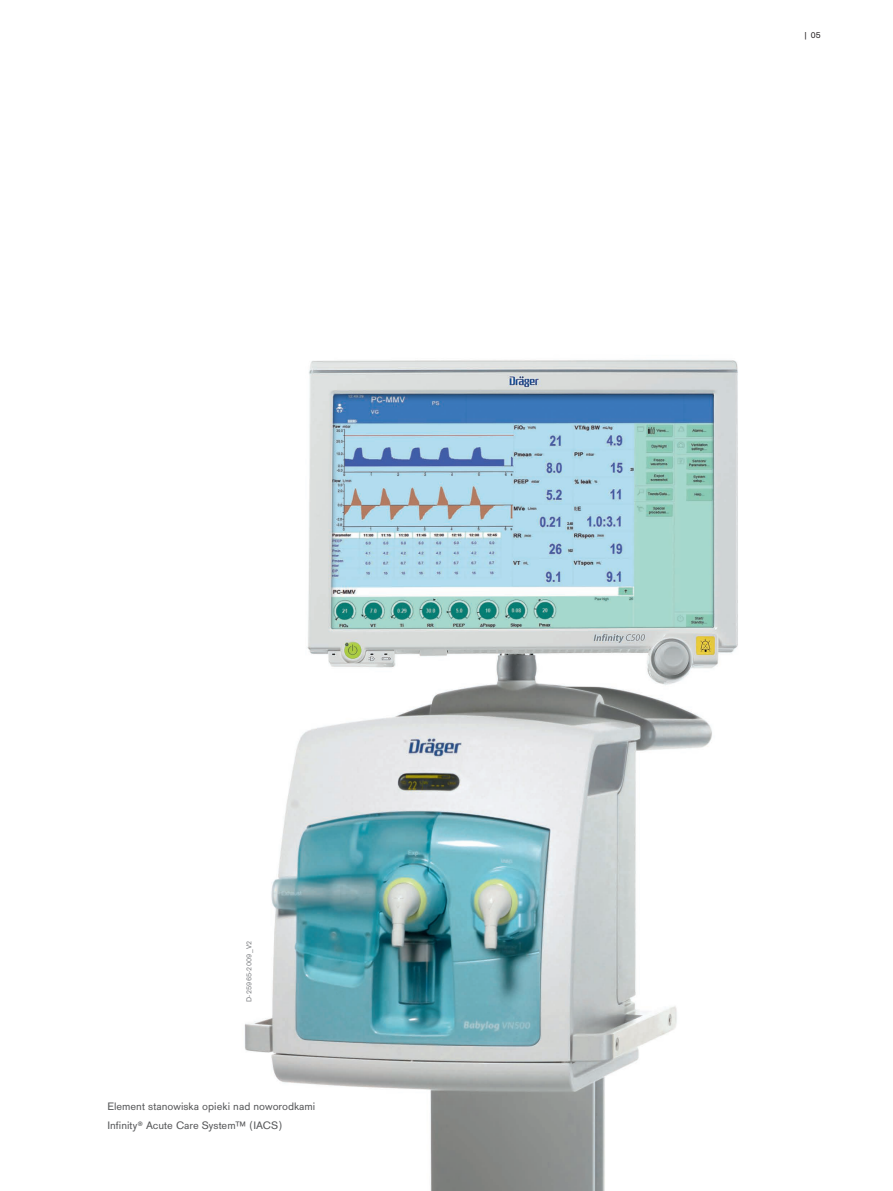
<style>
.page{position:relative;width:893px;height:1191px;background:#fff}
.page>*{position:absolute;margin:0;border:0;box-sizing:border-box;transform-origin:0 0}
.Fließtext_DraeSansRe{font:11.25px "Draeger Sans";color:#57585a}
.Pagination{font:9px "Draeger Sans";color:#231f20}
.Image_number_60_blac{font:7.5px "Draeger Sans";letter-spacing:.025em;color:#808285}
</style>
<div class="page">
<img style="left:244px;top:359px;width:494px;height:832px">
<p class="Image_number_60_blac" style="left:244px;top:1002px;width:63px;rotate:-90deg">D-25965-2009_V2</p>
<p class="Fließtext_DraeSansRe" style="left:107px;top:1098px;width:210px">Element stanowiska opieki nad noworodkami</p>
<p class="Fließtext_DraeSansRe" style="left:107px;top:1117px;width:177px">Infinity® Acute Care System™ (IACS)</p>
<p class="Pagination" style="left:803px;top:29px;width:19px">| 05</p>
</div>
